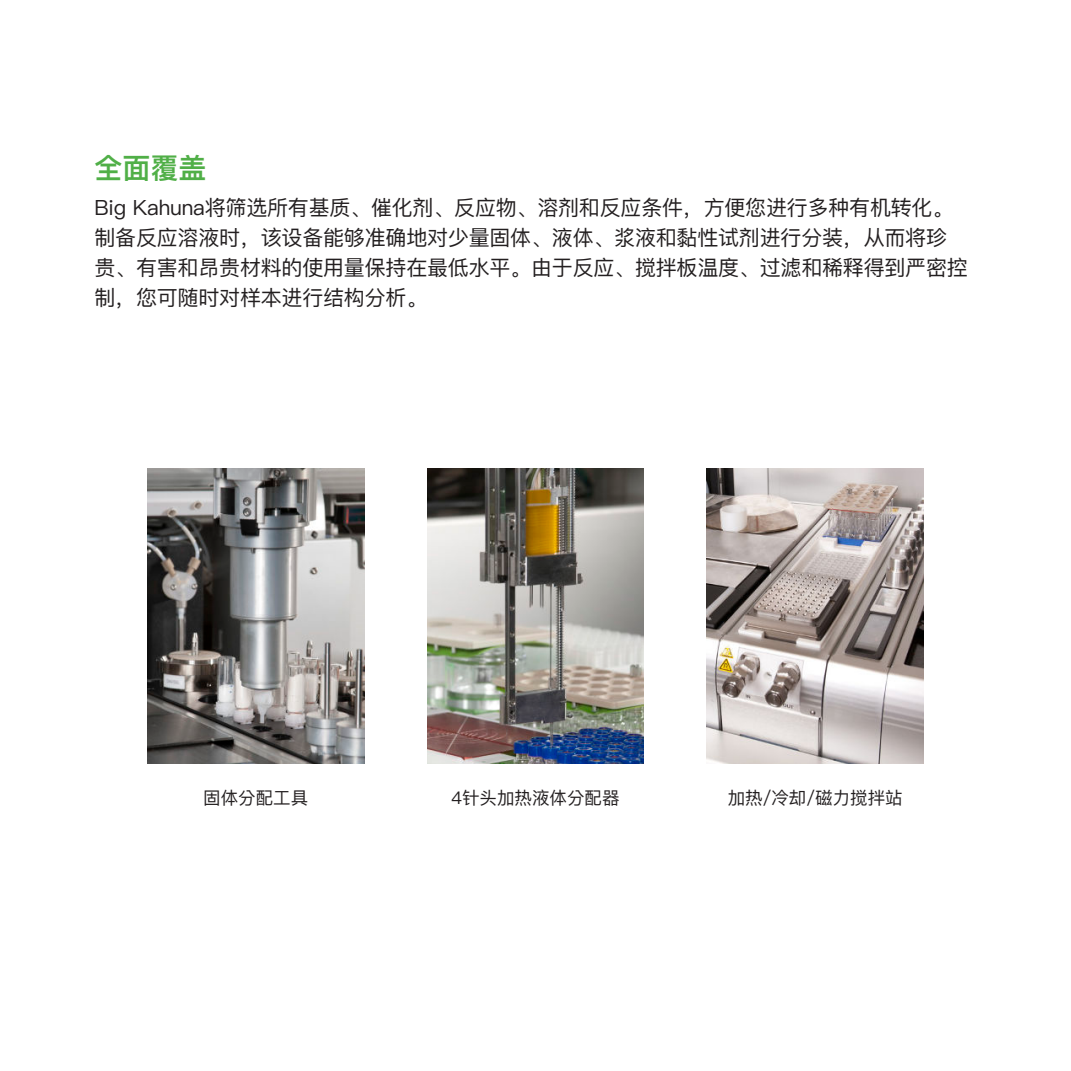
<style>
.page{position:relative;width:1071px;height:1071px;background:#fff}
.page>*{position:absolute;margin:0;border:0;box-sizing:border-box;transform-origin:0 0}
.t1{font:600 28px "Ping Fang SC";color:#50af47}
.t2{font:500 21px/29.8px "Ping Fang SC";letter-spacing:-.01em;color:#231f20}
.t3{font:17.5px "Ping Fang TC";color:#231f20}
</style>
<div class="page">
<img style="left:147px;top:469px;width:217px;height:295px">
<img style="left:427px;top:469px;width:217px;height:295px">
<img style="left:707px;top:469px;width:217px;height:295px">
<h1 class="t1" style="left:94px;top:151px;width:113px">全面覆盖</h1>
<p class="t2" style="left:94px;top:193px;width:875px">Big Kahuna将筛选所有基质、催化剂、反应物、溶剂和反应条件，方便您进行多种有机转化。制备反应溶液时，该设备能够准确地对少量固体、液体、浆液和黏性试剂进行分装，从而将珍贵、有害和昂贵材料的使用量保持在最低水平。由于反应、搅拌板温度、过滤和稀释得到严密控制，您可随时对样本进行结构分析。</p>
<p class="t3" style="left:203px;top:787px;width:106px">固体分配工具</p>
<p class="t3" style="left:452px;top:787px;width:169px">4针头加热液体分配器</p>
<p class="t3" style="left:728px;top:787px;width:176px">加热/冷却/磁力搅拌站</p>
</div>
